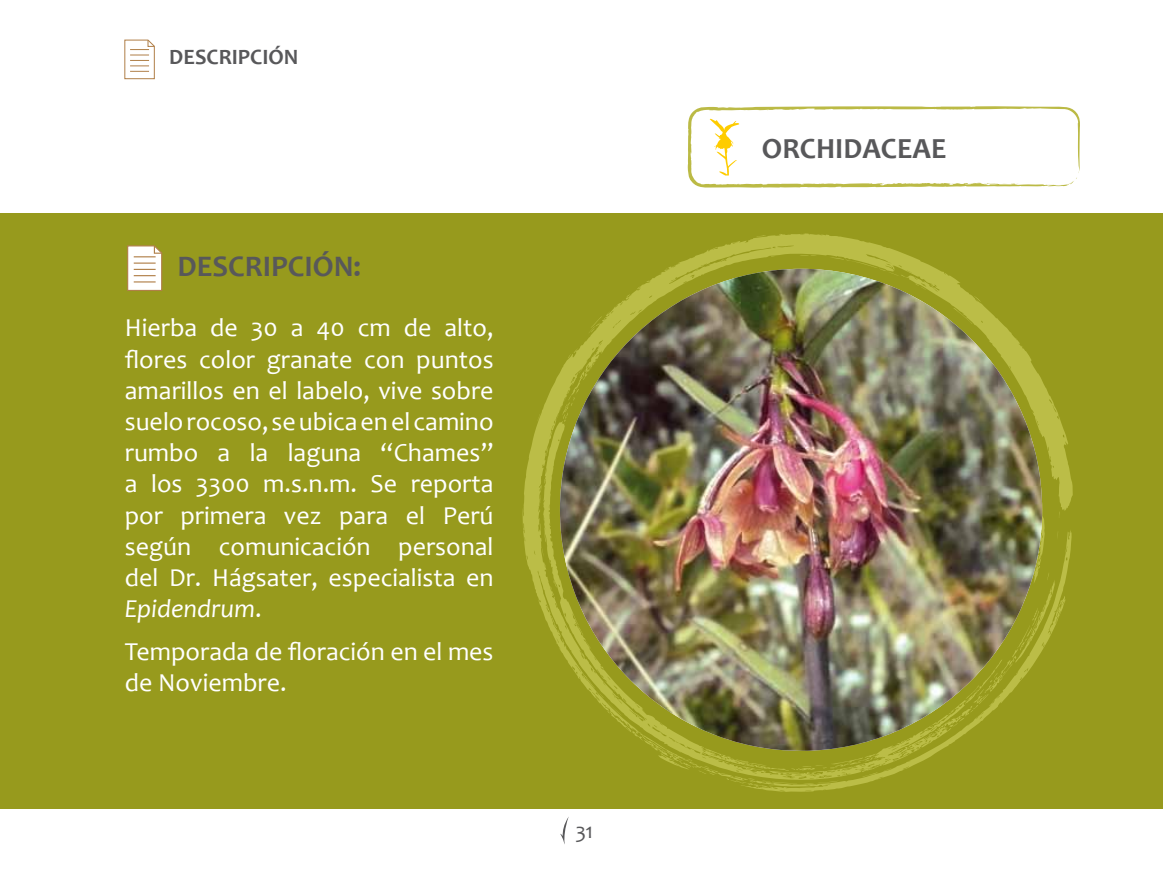
<style>
.page{position:relative;width:1163px;height:879px;background:#fff}
.page>*{position:absolute;margin:0;border:0;box-sizing:border-box;transform-origin:0 0}
.t1{font:700 30px "Candara";color:#58585a}
.t2{font:700 29.4px "Candara";color:#58585a}
.t3{font:26px/31.2px "Candara";color:#fff;text-align:justify}
.t4{font:700 22px "Candara";color:#58585a}
.t5{font:22px "Candara";color:#58585a}
.s1{font-style:italic}
</style>
<div class="page">
<div style="left:0;top:214px;width:1162px;height:595px;background:#979a1d"></div>
<svg style="left:127px;top:245px;width:36px;height:46px;background:#eae1d1"></svg>
<svg style="left:124px;top:39px;width:31px;height:41px"></svg>
<svg style="left:522px;top:233px;width:550px;height:559px"></svg>
<svg style="left:560px;top:818px;width:8px;height:26px"></svg>
<img style="left:560px;top:269px;width:481px;height:482px;border-radius:241px">
<svg style="left:687px;top:106px;width:392px;height:82px"></svg>
<p class="t4" style="left:169px;top:44px;width:131px">DESCRIPCIÓN</p>
<p class="t1" style="left:177px;top:248px;width:185px">DESCRIPCIÓN:</p>
<p class="t3" style="left:125px;top:312px;width:370px">Hierba de 30 a 40 cm de alto, flores color granate con puntos amarillos en el labelo, vive sobre suelo rocoso, se ubica en el camino rumbo a la laguna “Chames” a los 3300 m.s.n.m. Se reporta por primera vez para el Perú según comunicación personal del Dr. Hágsater, especialista en <span class="s1">Epidendrum</span>.</p>
<p class="t3" style="left:125px;top:636px;width:370px">Temporada de floración en el mes de Noviembre.</p>
<p class="t5" style="left:575px;top:817px;width:19px">31</p>
<p class="t2" style="left:761px;top:130px;width:186px">ORCHIDACEAE</p>
</div>
